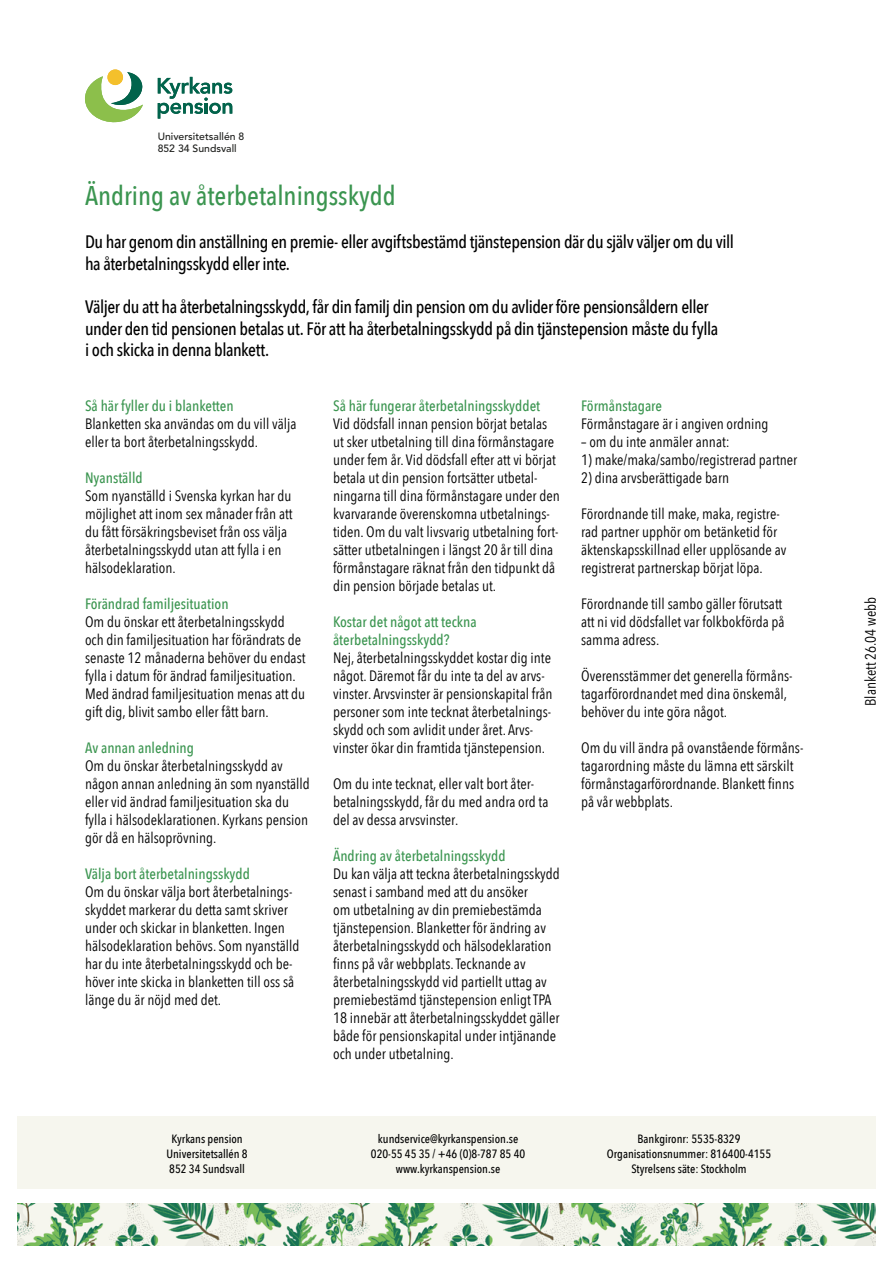
<style>
.page{position:relative;width:893px;height:1263px;background:#fff}
.page>*{position:absolute;margin:0;border:0;box-sizing:border-box;transform-origin:0 0}
.Blankett_rubrik_1_gr{font:500 27px "Avenir Next Condensed";color:#3b9550}
.Blankett_ingress{font:500 18px/21.6px "Avenir Next Condensed";letter-spacing:-.025em;color:#000}
.Blankett_brödtext{font:15px/18px "Avenir Next Condensed";color:#000}
.Blankett_rubrik_2_gr{font:500 15px/18px "Avenir Next Condensed";color:#3b9550}
.t1{font:500 12px/15px "Avenir Next Condensed";color:#000;text-align:center}
.t2{font:500 10.5px/12.6px "Avenir";color:#1d1e1c}
</style>
<div class="page">
<div style="left:17px;top:1116px;width:859px;height:72px;background:#f6f6ee"></div>
<img style="left:17px;top:1203px;width:859px;height:43px">
<svg style="left:107px;top:69px;width:16px;height:16px"></svg>
<div style="left:107px;top:70px;width:16px;height:15px;background:#f4c02c;border-radius:50%"></div>
<svg style="left:85px;top:72px;width:58px;height:51px"></svg>
<svg style="left:158px;top:77px;width:74px;height:42px"></svg>
<p class="t2" style="left:158px;top:129px;width:88px">Universitetsallén 8<br>852 34 Sundsvall</p>
<p class="Blankett_rubrik_1_gr" style="left:85px;top:179px;width:312px">Ändring av återbetalningsskydd</p>
<p class="Blankett_ingress" style="left:85px;top:231px;width:650px">Du har genom din anställning en premie- eller avgiftsbestämd tjänstepension där du själv väljer om du vill ha återbetalningsskydd eller inte.</p>
<p class="Blankett_ingress" style="left:85px;top:296px;width:635px">Väljer du att ha återbetalningsskydd, får din familj din pension om du avlider före pensionsåldern eller under den tid pensionen betalas ut. För att ha återbetalningsskydd på din tjänstepension måste du fylla i och skicka in denna blankett.</p>
<p class="Blankett_rubrik_2_gr" style="left:85px;top:397px;width:150px">Så här fyller du i blanketten</p>
<p class="Blankett_brödtext" style="left:85px;top:414px;width:213px">Blanketten ska användas om du vill välja eller ta bort återbetalningsskydd.</p>
<p class="Blankett_rubrik_2_gr" style="left:85px;top:469px;width:59px">Nyanställd</p>
<p class="Blankett_brödtext" style="left:85px;top:486px;width:209px">Som nyanställd i Svenska kyrkan har du möjlighet att inom sex månader från att du fått försäkringsbeviset från oss välja återbetalningsskydd utan att fylla i en hälsodeklaration.</p>
<p class="Blankett_rubrik_2_gr" style="left:85px;top:595px;width:145px">Förändrad familjesituation</p>
<p class="Blankett_brödtext" style="left:85px;top:612px;width:222px">Om du önskar ett återbetalningsskydd och din familjesituation har förändrats de senaste 12 månaderna behöver du endast fylla i datum för ändrad familjesituation.<br>Med ändrad familjesituation menas att du gift dig, blivit sambo eller fått barn.</p>
<p class="Blankett_rubrik_2_gr" style="left:85px;top:739px;width:111px">Av annan anledning</p>
<p class="Blankett_brödtext" style="left:85px;top:756px;width:226px">Om du önskar återbetalningsskydd av någon annan anledning än som nyanställd eller vid ändrad familjesituation ska du fylla i hälsodeklarationen. Kyrkans pension gör då en hälsoprövning.</p>
<p class="Blankett_rubrik_2_gr" style="left:85px;top:865px;width:166px">Välja bort återbetalningsskydd</p>
<p class="Blankett_brödtext" style="left:85px;top:882px;width:216px">Om du önskar välja bort återbetalnings&shy;skyddet markerar du detta samt skriver under och skickar in blanketten. Ingen hälsodeklaration behövs. Som nyanställd har du inte återbetalningsskydd och be&shy;höver inte skicka in blanketten till oss så länge du är nöjd med det.</p>
<p class="Blankett_rubrik_2_gr" style="left:333px;top:397px;width:209px">Så här fungerar återbetalningsskyddet</p>
<p class="Blankett_brödtext" style="left:333px;top:414px;width:228px">Vid dödsfall innan pension börjat betalas ut sker utbetalning till dina förmånstagare under fem år. Vid dödsfall efter att vi börjat betala ut din pension fortsätter utbetal&shy;ningarna till dina förmånstagare under den kvarvarande överenskomna utbetalnings&shy;tiden. Om du valt livsvarig utbetalning fort&shy;sätter utbetalningen i längst 20 år till dina förmånstagare räknat från den tidpunkt då din pension började betalas ut.</p>
<p class="Blankett_rubrik_2_gr" style="left:333px;top:613px;width:145px">Kostar det något att teckna återbetalningsskydd?</p>
<p class="Blankett_brödtext" style="left:333px;top:648px;width:221px">Nej, återbetalningsskyddet kostar dig inte något. Däremot får du inte ta del av arvs&shy;vinster. Arvsvinster är pensionskapital från personer som inte tecknat återbetalnings&shy;skydd och som avlidit under året. Arvs&shy;vinster ökar din framtida tjänstepension.</p>
<p class="Blankett_brödtext" style="left:333px;top:774px;width:217px">Om du inte tecknat, eller valt bort åter&shy;betalningsskydd, får du med andra ord ta del av dessa arvsvinster.</p>
<p class="Blankett_rubrik_2_gr" style="left:333px;top:847px;width:174px">Ändring av återbetalningsskydd</p>
<p class="Blankett_brödtext" style="left:333px;top:864px;width:228px">Du kan välja att teckna återbetalningsskydd senast i samband med att du ansöker</p>
<p class="Blankett_brödtext" style="left:333px;top:900px;width:228px">om utbetalning av din premiebestämda tjänstepension. Blanketter för ändring av återbetalningsskydd och hälsodeklaration finns på vår webbplats. Tecknande av återbetalningsskydd vid partiellt uttag av premiebestämd tjänstepension enligt TPA 18 innebär att återbetalningsskyddet gäller både för pensionskapital under intjänande och under utbetalning.</p>
<p class="Blankett_rubrik_2_gr" style="left:581px;top:397px;width:82px">Förmånstagare</p>
<p class="Blankett_brödtext" style="left:581px;top:414px;width:189px">Förmånstagare är i angiven ordning</p>
<p class="Blankett_brödtext" style="left:581px;top:432px;width:150px">– om du inte anmäler annat:</p>
<p class="Blankett_brödtext" style="left:581px;top:450px;width:218px">1) make/maka/sambo/registrerad partner</p>
<p class="Blankett_brödtext" style="left:581px;top:468px;width:150px">2) dina arvsberättigade barn</p>
<p class="Blankett_brödtext" style="left:581px;top:504px;width:207px">Förordnande till make, maka, registre&shy;rad partner upphör om betänketid för äktenskapsskillnad eller upplösande av registrerat partnerskap börjat löpa.</p>
<p class="Blankett_brödtext" style="left:581px;top:594px;width:205px">Förordnande till sambo gäller förutsatt att ni vid dödsfallet var folkbokförda på samma adress.</p>
<p class="Blankett_brödtext" style="left:581px;top:666px;width:212px">Överensstämmer det generella förmåns&shy;tagarförordnandet med dina önskemål, behöver du inte göra något.</p>
<p class="Blankett_brödtext" style="left:581px;top:738px;width:223px">Om du vill ändra på ovanstående förmåns&shy;tagarordning måste du lämna ett särskilt förmånstagarförordnande. Blankett finns på vår webbplats.</p>
<p class="t1" style="left:166px;top:1131px;width:83px">Kyrkans pension<br>Universitetsallén 8<br>852 34 Sundsvall</p>
<p class="t1" style="left:371px;top:1131px;width:156px">kundservice@kyrkanspension.se<br>020-55 45 35 / +46 (0)8-787 85 40 www.kyrkanspension.se</p>
<p class="t1" style="left:607px;top:1131px;width:166px">Bankgironr: 5535-8329<br>Organisationsnummer: 816400-4155<br>Styrelsens säte: Stockholm</p>
<p class="Blankett_brödtext" style="left:861px;top:706px;width:111px;rotate:-90deg">Blankett 26.04 webb</p>
</div>
